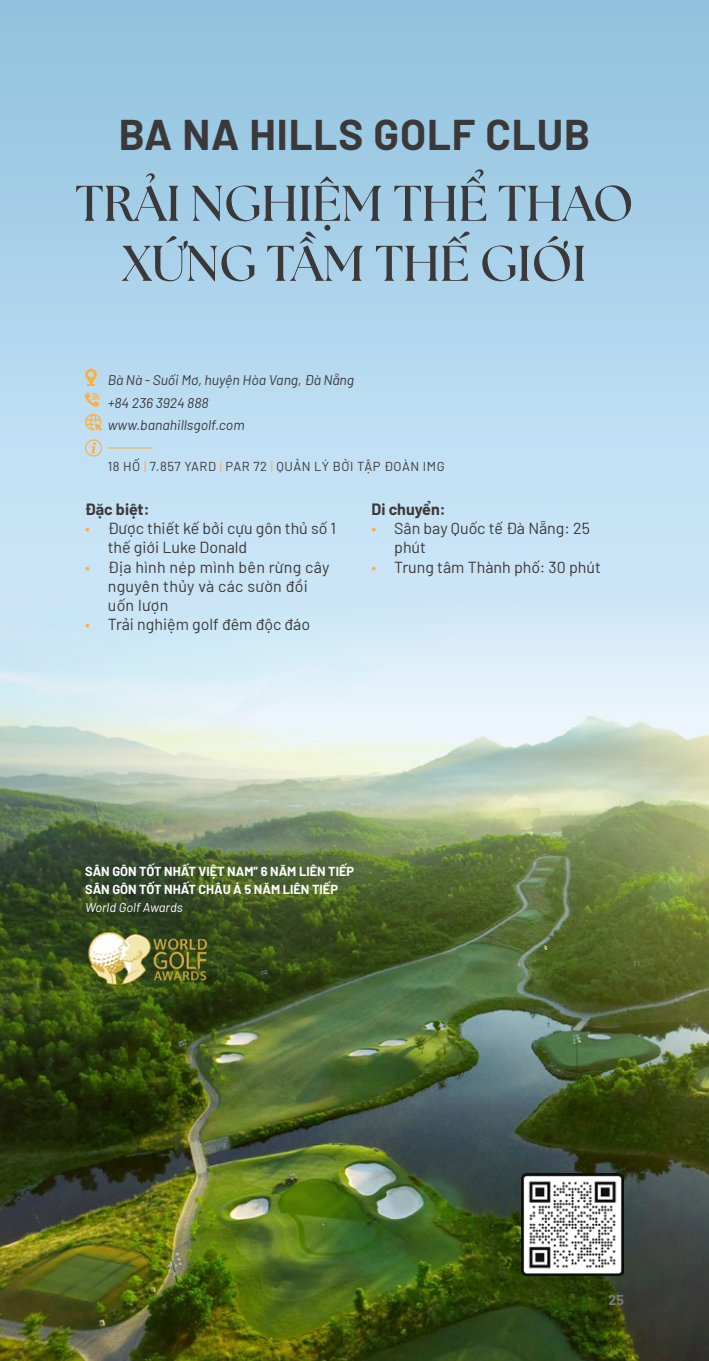
<style>
.page{position:relative;width:709px;height:1361px;background:#c7e3f6}
.page>*{position:absolute;margin:0;border:0;box-sizing:border-box;transform-origin:0 0}
.Title_14_Black{font:50px/60px "SVN The Seasons Bold";color:#3b383a;text-align:center}
.TITLE_White_14{font:700 42px "Barlow";letter-spacing:.02em;color:#3b383a}
.t1{font:16px/19.2px "Barlow";color:#3b383a}
.t2{font:16px/19.2px "Barlow";letter-spacing:.02em;color:#3b383a}
.Bold_8{font:700 16px "Barlow";color:#3b383a}
.INFO_7_BLACK{font:italic 14px "Barlow";color:#3b383a}
.t3{font:700 14px "Barlow";color:#7a797a}
.Body_8{font:13px "Barlow";letter-spacing:.04em;color:#3b383a}
.t4{font:700 12.8px "Barlow";color:#fff}
.t5{font:italic 12.8px "Barlow";color:#fff}
.s1{color:#fbb03f}
</style>
<div class="page">
<div style="left:0;top:0;width:709px;height:442px;background:linear-gradient(to bottom,#8fc1dc,#bedef4)"></div>
<img style="left:0;top:617px;width:709px;height:744px">
<svg style="left:85px;top:368px;width:12px;height:18px"></svg>
<svg style="left:85px;top:414px;width:17px;height:17px"></svg>
<svg style="left:85px;top:392px;width:14px;height:15px"></svg>
<svg style="left:85px;top:439px;width:17px;height:17px"></svg>
<hr style="left:108px;top:447px;width:45px;height:1px;background:#fbb03f">
<img style="left:522px;top:1174px;width:102px;height:102px">
<img style="left:85px;top:896px;width:125px;height:124px">
<p class="TITLE_White_14" style="left:119px;top:104px;width:472px">BA NA HILLS GOLF CLUB</p>
<p class="Title_14_Black" style="left:75px;top:172px;width:559px">TRẢI NGHIỆM THỂ THAO<br>XỨNG TẦM THẾ GIỚI</p>
<p class="INFO_7_BLACK" style="left:108px;top:370px;width:248px">Bà Nà - Suối Mơ, huyện Hòa Vang, Đà Nẵng</p>
<p class="INFO_7_BLACK" style="left:108px;top:393px;width:102px">+84 236 3924 888</p>
<p class="INFO_7_BLACK" style="left:108px;top:415px;width:138px">www.banahillsgolf.com</p>
<p class="Body_8" style="left:108px;top:457px;width:338px">18 HỐ <span class="s1">|</span> 7.857 YARD <span class="s1">|</span> PAR 72 <span class="s1">|</span> QUẢN LÝ BỞI TẬP ĐOÀN IMG</p>
<p class="Bold_8" style="left:85px;top:497px;width:66px">Đặc biệt:</p>
<p class="t1" style="left:108px;top:517px;width:230px;text-indent:-23px"><span class="s1">•</span> Được thiết kế bởi cựu gôn thủ số 1 thế giới Luke Donald</p>
<p class="t2" style="left:108px;top:556px;width:223px;text-indent:-23px"><span class="s1">•</span> Địa hình nép mình bên rừng cây nguyên thủy và các sườn đồi uốn lượn</p>
<p class="t1" style="left:85px;top:613px;width:226px"><span class="s1">•</span> Trải nghiệm golf đêm độc đáo</p>
<p class="Bold_8" style="left:371px;top:497px;width:76px">Di chuyển:</p>
<p class="t1" style="left:394px;top:517px;width:197px;text-indent:-23px"><span class="s1">•</span> Sân bay Quốc tế Đà Nẵng: 25 phút</p>
<p class="t1" style="left:371px;top:556px;width:231px"><span class="s1">•</span> Trung tâm Thành phố: 30 phút</p>
<p class="t4" style="left:85px;top:861px;width:271px">SÂN GÔN TỐT NHẤT VIỆT NAM” 6 NĂM LIÊN TIẾP</p>
<p class="t4" style="left:85px;top:880px;width:254px">SÂN GÔN TỐT NHẤT CHÂU Á 5 NĂM LIÊN TIẾP</p>
<p class="t5" style="left:85px;top:898px;width:99px">World Golf Awards</p>
<p class="t3" style="left:608px;top:1290px;width:17px">25</p>
</div>
